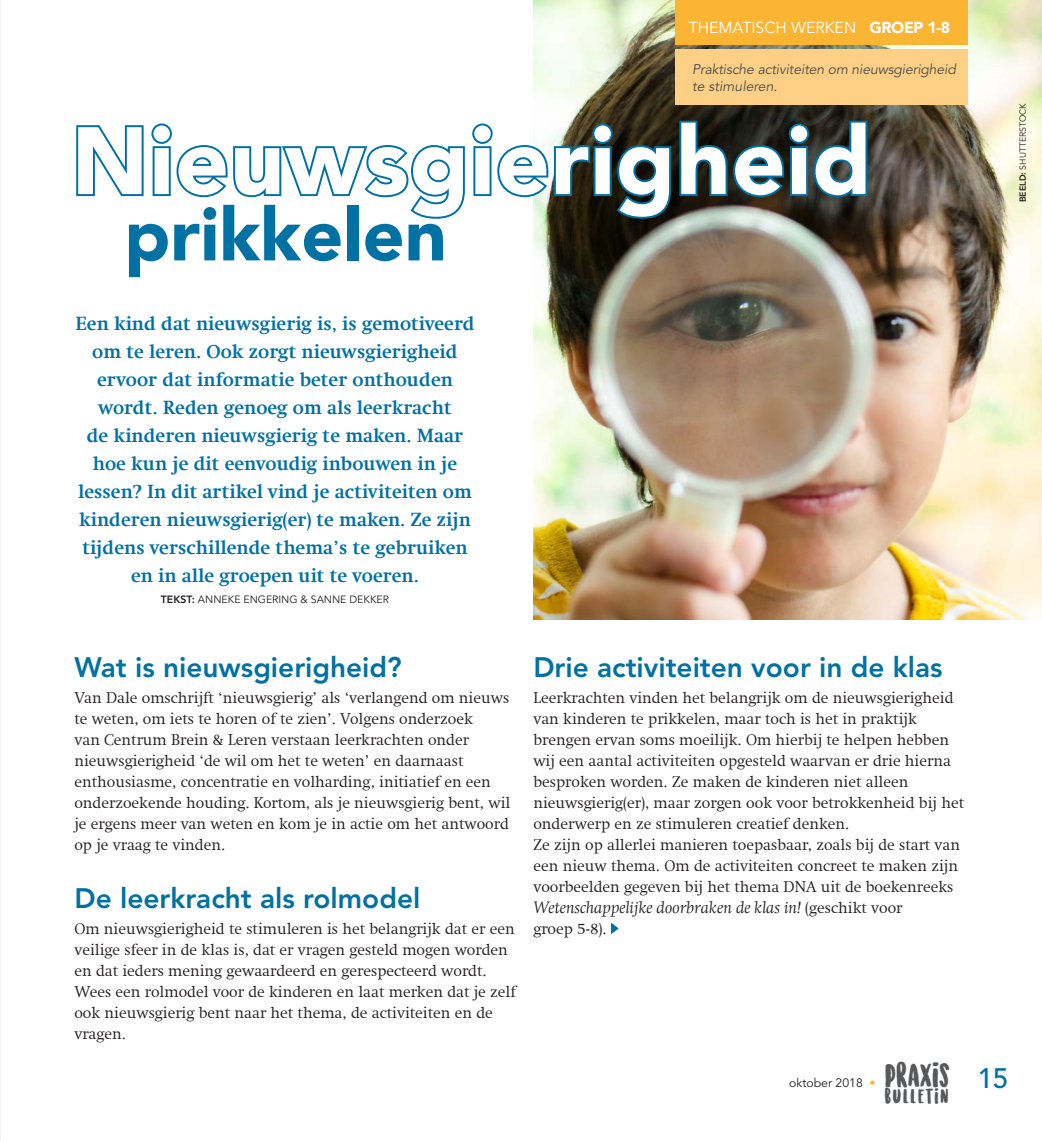
<style>
.page{position:relative;width:1042px;height:1141px;background:#fff}
.page>*{position:absolute;margin:0;border:0;box-sizing:border-box;transform-origin:0 0}
.rubriek_lopend{font:900 94.5px "Avenir LT Std";letter-spacing:.01em;color:#fff}
.rubriek_lopend-2{font:900 73.5px "Avenir LT Std";color:#0071a3}
.t1{font:31.15px "Sunrise International";letter-spacing:.02em;color:#57585a}
.artikel_kop{font:800 28px "Avenir LT Std";color:#0071a3}
.artikel_intro{font:700 19.25px/28px "Swift Com";color:#0071a3;text-align:center}
.t2{font:19.25px "Sunrise International";letter-spacing:.1em;color:#57585a}
.artikel_lopend{font:italic 300 16.62px "Swift Com";color:#231f20}
.artikel_lopend-2{font:300 15.75px/21px "Swift Com";color:#231f20}
.t3{font:15.75px "Avenir LT Std";color:#fff}
.nav_doel{font:italic 14px/17.5px "Avenir LT Std";letter-spacing:-.01em;color:#4b4c4d}
.t4{font:12.25px "Avenir LT Std";color:#231f20}
.rubriek_lopend-3{font:10.5px "Avenir LT Std";color:#231f20}
.rubriek_lopend-4{font:8.75px "Avenir LT Std";color:#231f20}
.s1{font-weight:900}
.s2{font-weight:800}
.s3{font-style:normal;font-size:15.75px}
.s4{color:#fcb533}
.s5{font-family:"Avenir LT Std";font-weight:500;font-size:28px;color:#0071a3}
</style>
<div class="page">
<img style="left:533px;top:0;width:509px;height:619px">
<div style="left:675px;top:0;width:292px;height:45px;background:#fcb533"></div>
<div style="left:675px;top:50px;width:292px;height:55px;background:#fed085"></div>
<svg style="left:76px;top:119px;width:793px;height:102px"></svg>
<svg style="left:611px;top:923px;width:8px;height:11px"></svg>
<p class="t3" style="left:689px;top:19px;width:263px">THEMATISCH WERKEN <span class="s1">GROEP 1-8</span></p>
<p class="nav_doel" style="left:692px;top:61px;width:265px">Praktische activiteiten om nieuwsgierigheid te stimuleren.</p>
<p class="rubriek_lopend" style="left:71px;top:104px;width:802px">Nieuwsgierigheid</p>
<p class="rubriek_lopend-2" style="left:124px;top:190px;width:324px">prikkelen</p>
<p class="artikel_intro" style="left:75px;top:310px;width:401px">Een kind dat nieuwsgierig is, is gemotiveerd om te leren. Ook zorgt nieuwsgierigheid ervoor dat informatie beter onthouden wordt. Reden genoeg om als leerkracht<br>de kinderen nieuwsgierig te maken. Maar hoe kun je dit eenvoudig inbouwen in je lessen? In dit artikel vind je activiteiten om kinderen nieuwsgierig(er) te maken. Ze zijn tijdens verschillende thema’s te gebruiken en in alle groepen uit te voeren.</p>
<p class="rubriek_lopend-3" style="left:161px;top:594px;width:230px"><span class="s2">TEKST:</span> ANNEKE ENGERING &amp; SANNE DEKKER</p>
<p class="rubriek_lopend-4" style="left:1018px;top:202px;width:101px;rotate:-90deg"><span class="s2">BEELD:</span> SHUTTERSTOCK</p>
<p class="artikel_kop" style="left:74px;top:651px;width:329px">Wat is nieuwsgierigheid?</p>
<p class="artikel_lopend-2" style="left:74px;top:688px;width:437px">Van Dale omschrijft ‘nieuwsgierig’ als ‘verlangend om nieuws te weten, om iets te horen of te zien’. Volgens onderzoek<br>van Centrum Brein &amp; Leren verstaan leerkrachten onder nieuwsgierigheid ‘de wil om het te weten’ en daarnaast enthousiasme, concentratie en volharding, initiatief en een onderzoekende houding. Kortom, als je nieuwsgierig bent, wil je ergens meer van weten en kom je in actie om het antwoord op je vraag te vinden.</p>
<p class="artikel_kop" style="left:74px;top:882px;width:347px">De leerkracht als rolmodel</p>
<p class="artikel_lopend-2" style="left:74px;top:919px;width:443px">Om nieuwsgierigheid te stimuleren is het belangrijk dat er een veilige sfeer in de klas is, dat er vragen gesteld mogen worden en dat ieders mening gewaardeerd en gerespecteerd wordt.<br>Wees een rolmodel voor de kinderen en laat merken dat je zelf ook nieuwsgierig bent naar het thema, de activiteiten en de vragen.</p>
<p class="artikel_kop" style="left:533px;top:651px;width:411px">Drie activiteiten voor in de klas</p>
<p class="artikel_lopend-2" style="left:533px;top:688px;width:432px">Leerkrachten vinden het belangrijk om de nieuwsgierigheid van kinderen te prikkelen, maar toch is het in praktijk brengen ervan soms moeilijk. Om hierbij te helpen hebben wij een aantal activiteiten opgesteld waarvan er drie hierna besproken worden. Ze maken de kinderen niet alleen nieuwsgierig(er), maar zorgen ook voor betrokkenheid bij het onderwerp en ze stimuleren creatief denken.<br>Ze zijn op allerlei manieren toepasbaar, zoals bij de start van een nieuw thema. Om de activiteiten concreet te maken zijn voorbeelden gegeven bij het thema DNA uit de boekenreeks</p>
<p class="artikel_lopend" style="left:533px;top:898px;width:371px">Wetenschappelijke doorbraken de klas in! <span class="s3">(geschikt voor</span></p>
<p class="artikel_lopend-2" style="left:533px;top:919px;width:75px">groep 5-8).</p>
<p class="t4" style="left:789px;top:1075px;width:88px">oktober 2018 <span class="s4">•</span></p>
<h3 class="t1" style="left:885px;top:1060px;width:125px">PRAXIS <span class="s5">15</span></h3>
<p class="t2" style="left:885px;top:1088px;width:65px">BULLETIN</p>
</div>
